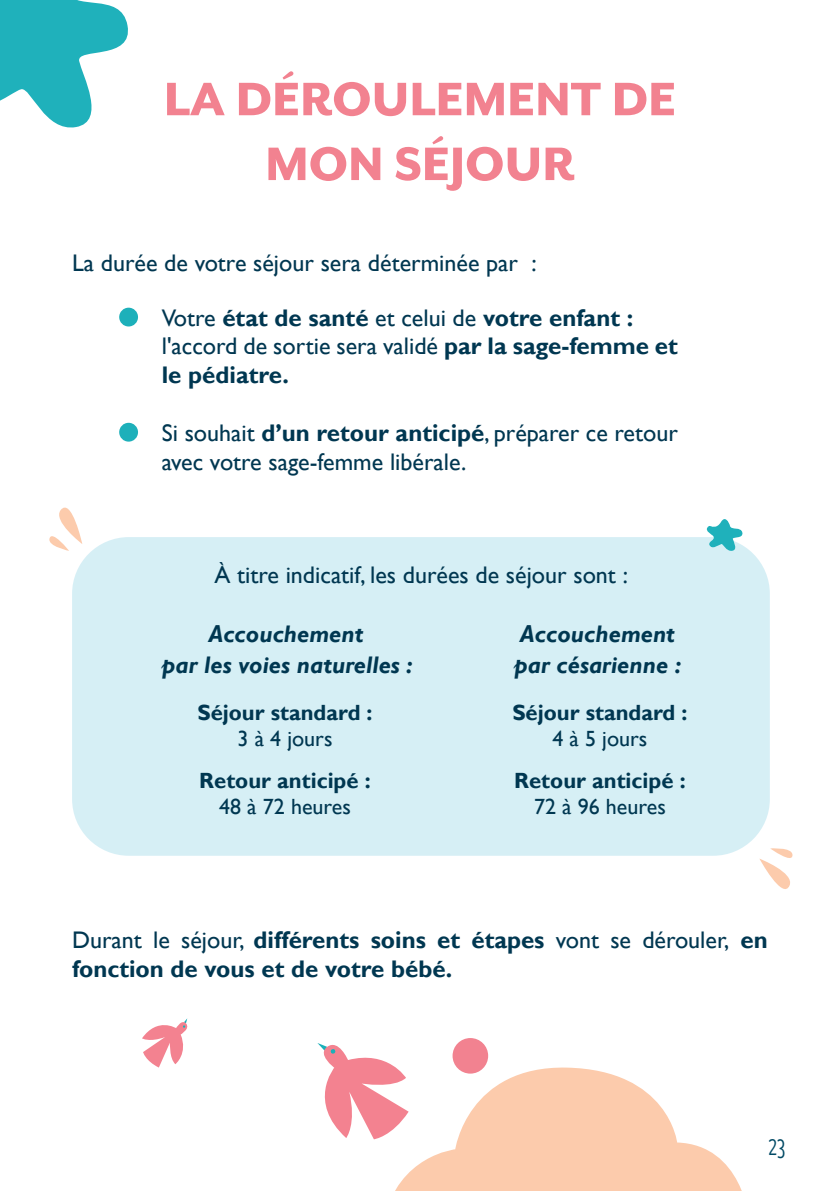
<style>
.page{position:relative;width:840px;height:1191px;background:#fff}
.page>*{position:absolute;margin:0;border:0;box-sizing:border-box;transform-origin:0 0}
.Sous_titre{font:800 54px/64.8px "Mr Eaves XL San OT";color:#f28290;text-align:center}
.t1{font:28px "Florence";color:#004964}
.t2{font:700 24px/28.8px "Gill Sans";color:#003751}
.t3{font:24px/28.8px "Gill Sans";color:#003751}
.t4{font:italic 700 24px "Gill Sans";color:#003751}
.t5{font:700 22px "Gill Sans";color:#003751}
.t6{font:22px "Gill Sans";color:#003751}
.s1{font-weight:400}
.s2{font-weight:700}
</style>
<div class="page">
<svg style="left:395px;top:1065px;width:347px;height:126px;fill:#fccbac"></svg>
<div style="left:72px;top:537px;width:697px;height:318px;background:#d6eff5;border-radius:57px"></div>
<svg style="left:317px;top:1043px;width:91px;height:96px"></svg>
<svg style="left:142px;top:1018px;width:46px;height:49px"></svg>
<div style="left:452px;top:1038px;width:36px;height:35px;background:#f28290;border-radius:50%"></div>
<svg style="left:0;top:0;width:128px;height:128px"></svg>
<svg style="left:49px;top:507px;width:33px;height:44px"></svg>
<svg style="left:759px;top:848px;width:34px;height:41px"></svg>
<svg style="left:706px;top:519px;width:37px;height:32px"></svg>
<div style="left:119px;top:308px;width:19px;height:18px;background:#1db0ba;border-radius:50%"></div>
<div style="left:119px;top:423px;width:19px;height:18px;background:#1db0ba;border-radius:50%"></div>
<p class="Sous_titre" style="left:164px;top:67px;width:513px">LA DÉROULEMENT DE<br>MON SÉJOUR</p>
<p class="t3" style="left:72px;top:249px;width:466px">La durée de votre séjour sera déterminée par :</p>
<p class="t2" style="left:162px;top:304px;width:473px"><span class="s1">Votre</span> état de santé <span class="s1">et celui de</span> votre enfant :</p>
<p class="t2" style="left:162px;top:333px;width:517px"><span class="s1">l'accord de sortie sera validé</span> par la sage-femme et le pédiatre.</p>
<p class="t3" style="left:162px;top:419px;width:517px">Si souhait <span class="s2">d’un retour anticipé</span>, préparer ce retour avec votre sage-femme libérale.</p>
<p class="t3" style="left:214px;top:561px;width:414px">À titre indicatif, les durées de séjour sont :</p>
<p class="t4" style="left:208px;top:620px;width:157px">Accouchement</p>
<p class="t4" style="left:161px;top:651px;width:253px">par les voies naturelles :</p>
<p class="t4" style="left:519px;top:620px;width:157px">Accouchement</p>
<p class="t4" style="left:513px;top:651px;width:169px">par césarienne :</p>
<p class="t5" style="left:197px;top:699px;width:177px">Séjour standard :</p>
<p class="t6" style="left:237px;top:726px;width:96px">3 à 4 jours</p>
<p class="t5" style="left:199px;top:767px;width:173px">Retour anticipé :</p>
<p class="t6" style="left:219px;top:794px;width:133px">48 à 72 heures</p>
<p class="t5" style="left:512px;top:699px;width:177px">Séjour standard :</p>
<p class="t6" style="left:552px;top:726px;width:96px">4 à 5 jours</p>
<p class="t5" style="left:514px;top:767px;width:173px">Retour anticipé :</p>
<p class="t6" style="left:534px;top:794px;width:133px">72 à 96 heures</p>
<p class="t2" style="left:72px;top:926px;width:697px"><span class="s1">Durant le séjour,</span> différents soins et étapes <span class="s1">vont se dérouler,</span> en fonction de vous et de votre bébé.</p>
<p class="t1" style="left:768px;top:1123px;width:18px">23</p>
</div>
